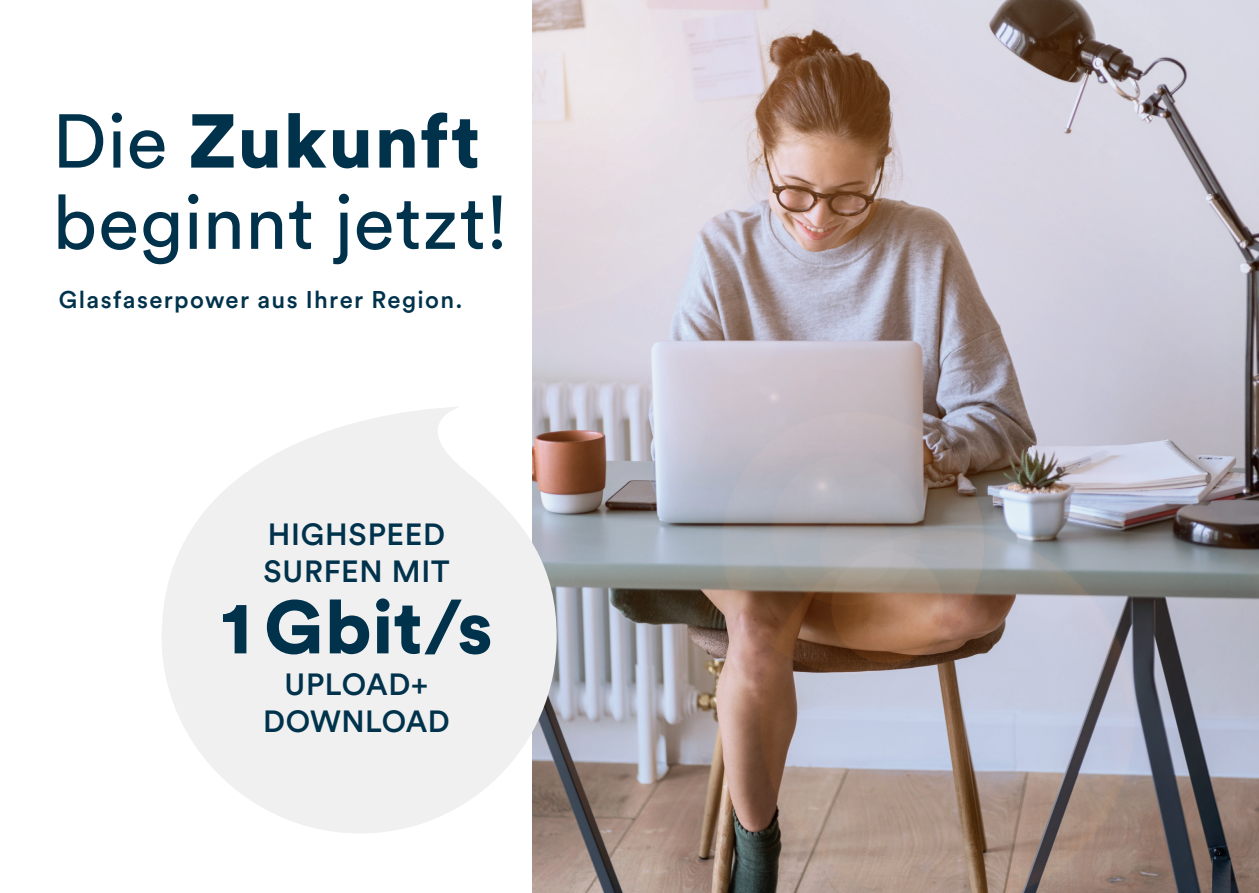
<style>
.page{position:relative;width:1259px;height:893px;background:#fff}
.page>*{position:absolute;margin:0;border:0;box-sizing:border-box;transform-origin:0 0}
.t1{font:75.3px/81.3px "Circular Std";letter-spacing:.005em;color:#00324c}
.t2{font:900 74.4px "Circular Std";color:#00324c}
.t3{font:500 30.3px/36.5px "Circular Std";letter-spacing:.025em;color:#00324c}
.t4{font:500 24px "Circular Std";letter-spacing:.055em;color:#00324c}
.s1{font-weight:900}
</style>
<div class="page">
<img style="left:532px;top:0;width:727px;height:893px">
<svg style="left:162px;top:407px;width:395px;height:426px;fill:#f0f0f1"></svg>
<h1 class="t1" style="left:52px;top:100px;width:458px">Die <span class="s1">Zukunft </span>beginnt jetzt!</h1>
<p class="t4" style="left:59px;top:285px;width:405px">Glasfaserpower aus Ihrer Region.</p>
<p class="t3" style="left:263px;top:516px;width:187px">HIGHSPEED<br>SURFEN MIT</p>
<h2 class="t2" style="left:220px;top:578px;width:274px">1 Gbit/s</h2>
<p class="t3" style="left:263px;top:666px;width:188px;text-align:center">UPLOAD+<br>DOWNLOAD</p>
</div>
